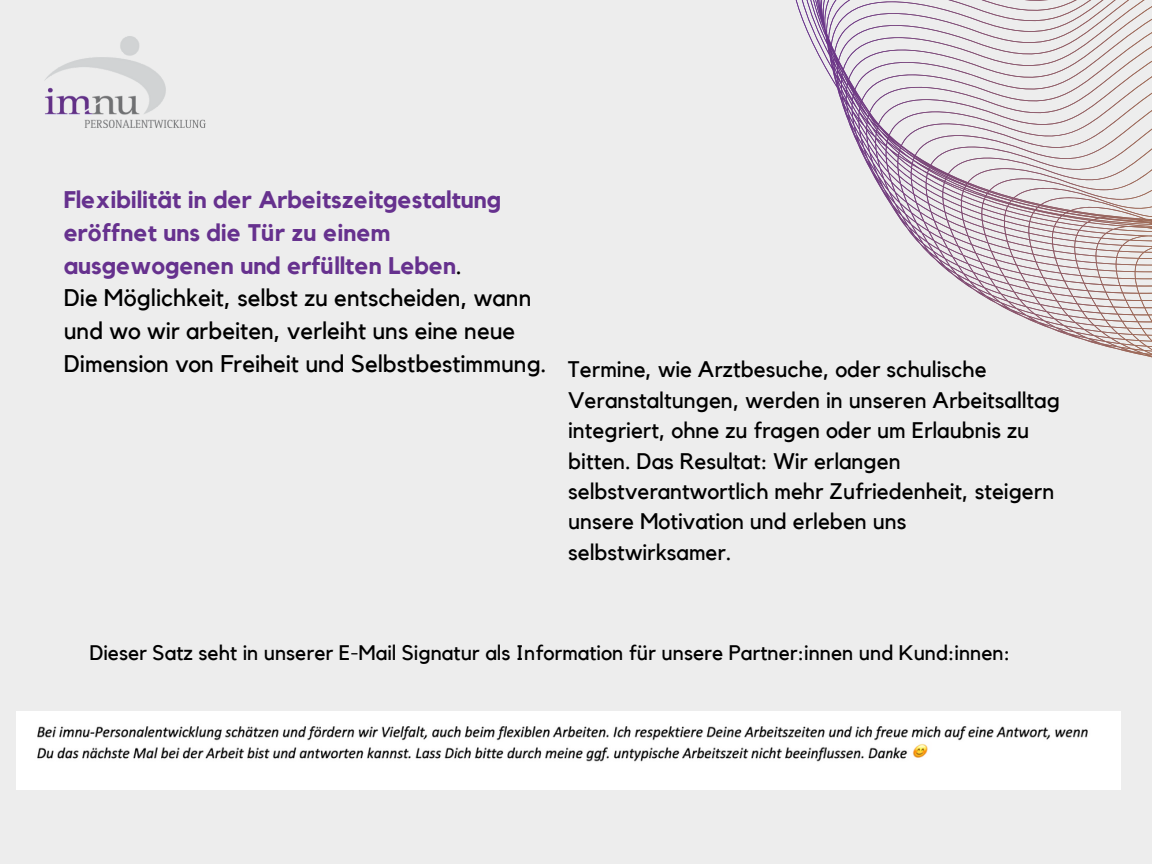
<style>
.page{position:relative;width:1152px;height:864px;background:#ededed}
.page>*{position:absolute;margin:0;border:0;box-sizing:border-box;transform-origin:0 0}
.t1{font:24px/32.7px "Kollektif";color:#000}
.t2{font:700 24px/32.7px "Kollektif";color:#66318e}
.t3{font:22.5px/30.3px "Kollektif";color:#000}
.t4{font:21px "Kollektif";color:#000}
.s1{font-weight:400;color:#000}
</style>
<div class="page">
<svg style="left:795px;top:0;width:357px;height:358px"></svg>
<img style="left:16px;top:712px;width:1105px;height:77px">
<img style="left:45px;top:36px;width:161px;height:92px">
<p class="t2" style="left:64px;top:185px;width:439px">Flexibilität in der Arbeitszeitgestaltung eröffnet uns die Tür zu einem ausgewogenen und erfüllten Leben<span class="s1">.</span></p>
<p class="t1" style="left:64px;top:283px;width:484px">Die Möglichkeit, selbst zu entscheiden, wann und wo wir arbeiten, verleiht uns eine neue<br>Dimension von Freiheit und Selbstbestimmung.</p>
<p class="t3" style="left:568px;top:355px;width:493px">Termine, wie Arztbesuche, oder schulische Veranstaltungen, werden in unseren Arbeitsalltag integriert, ohne zu fragen oder um Erlaubnis zu bitten. Das Resultat: Wir erlangen selbstverantwortlich mehr Zufriedenheit, steigern unsere Motivation und erleben uns selbstwirksamer.</p>
<p class="t4" style="left:89px;top:643px;width:922px">Dieser Satz seht in unserer E-Mail Signatur als Information für unsere Partner:innen und Kund:innen:</p>
</div>
